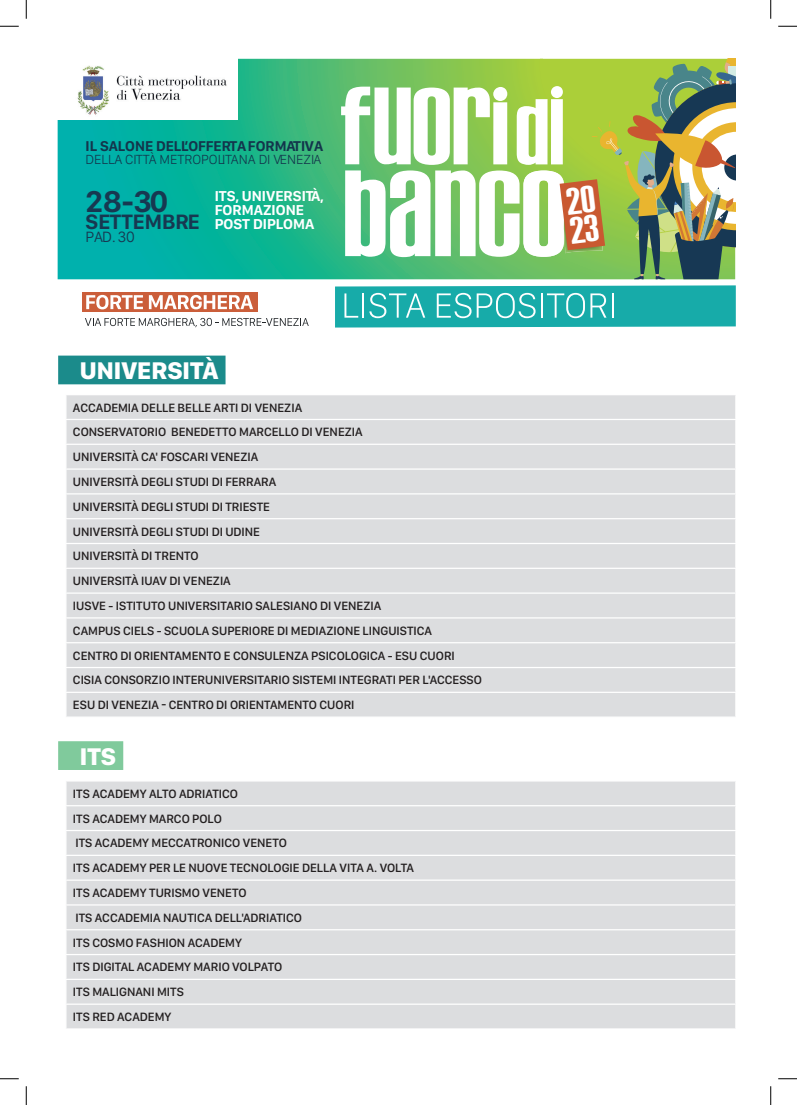
<style>
.page{position:relative;width:797px;height:1105px;background:#fff}
.page>*{position:absolute;margin:0;border:0;box-sizing:border-box;transform-origin:0 0}
.t1{font:39px/29.6px "Establo";color:#fff}
.t2{font:700 31.12px "San Francisco Display";color:#173851}
.t3{font:800 25px "San Francisco Display";color:#fff}
.t4{font:700 21.62px "San Francisco Display";color:#173851}
.t5{font:15.5px "San Francisco Display";color:#173851}
.t6{font:700 14.88px/14px "San Francisco Display";color:#fff}
.t7{font:700 14.75px "San Francisco Display";color:#13354c}
.t8{font:300 13.75px "San Francisco Display";color:#13354c}
.t9{font:500 12.5px/24.8px "SF Compact Display";color:#231f20}
</style>
<div class="page">
<div style="left:58px;top:356px;width:167px;height:28px;background:#1b8b8b"></div>
<div style="left:58px;top:741px;width:65px;height:29px;background:#80ca9c"></div>
<div style="left:66px;top:395px;width:669px;height:321px;background:#dcdddf"></div>
<hr style="left:65px;top:419px;width:671px;height:1px;background:#fff">
<hr style="left:65px;top:444px;width:671px;height:1px;background:#fff">
<hr style="left:65px;top:468px;width:671px;height:2px;background:#fff">
<hr style="left:65px;top:493px;width:671px;height:1px;background:#fff">
<hr style="left:65px;top:518px;width:671px;height:1px;background:#fff">
<hr style="left:65px;top:543px;width:671px;height:1px;background:#fff">
<hr style="left:65px;top:568px;width:671px;height:1px;background:#fff">
<hr style="left:65px;top:592px;width:671px;height:2px;background:#fff">
<hr style="left:65px;top:617px;width:671px;height:1px;background:#fff">
<hr style="left:65px;top:642px;width:671px;height:1px;background:#fff">
<hr style="left:65px;top:667px;width:671px;height:1px;background:#fff">
<hr style="left:65px;top:692px;width:671px;height:1px;background:#fff">
<svg style="left:735px;top:395px;width:1px;height:297px"></svg>
<div style="left:66px;top:781px;width:669px;height:247px;background:#dcdddf"></div>
<hr style="left:65px;top:805px;width:671px;height:1px;background:#fff">
<hr style="left:65px;top:830px;width:671px;height:1px;background:#fff">
<hr style="left:65px;top:855px;width:671px;height:1px;background:#fff">
<hr style="left:65px;top:879px;width:671px;height:2px;background:#fff">
<hr style="left:65px;top:904px;width:671px;height:1px;background:#fff">
<hr style="left:65px;top:929px;width:671px;height:1px;background:#fff">
<hr style="left:65px;top:954px;width:671px;height:1px;background:#fff">
<hr style="left:65px;top:979px;width:671px;height:1px;background:#fff">
<hr style="left:65px;top:1003px;width:671px;height:2px;background:#fff">
<svg style="left:58px;top:59px;width:283px;height:220px;background:#14b495"></svg>
<div style="left:58px;top:55px;width:180px;height:64px;background:#fff"></div>
<img style="left:77px;top:65px;width:33px;height:50px">
<img style="left:116px;top:75px;width:111px;height:25px">
<div style="left:82px;top:292px;width:175px;height:20px;background:#cb5e3a"></div>
<svg style="left:86px;top:295px;width:57px;height:14px"></svg>
<svg style="left:149px;top:295px;width:104px;height:14px"></svg>
<svg style="left:85px;top:318px;width:224px;height:9px"></svg>
<svg style="left:341px;top:59px;width:394px;height:220px"></svg>
<svg style="left:335px;top:285px;width:400px;height:43px;background:#32b5b3"></svg>
<svg style="left:0;top:25px;width:19px;height:2px"></svg>
<svg style="left:778px;top:25px;width:19px;height:2px"></svg>
<svg style="left:0;top:1078px;width:19px;height:1px"></svg>
<svg style="left:778px;top:1078px;width:19px;height:1px"></svg>
<svg style="left:25px;top:0;width:2px;height:19px"></svg>
<svg style="left:25px;top:1086px;width:2px;height:19px"></svg>
<svg style="left:770px;top:0;width:1px;height:19px"></svg>
<svg style="left:770px;top:1086px;width:1px;height:19px"></svg>
<p class="t7" style="left:86px;top:137px;width:239px">IL SALONE DELL’OFFERTA FORMATIVA</p>
<p class="t8" style="left:86px;top:151px;width:237px">DELLA CITTÀ METROPOLITANA DI VENEZIA</p>
<h2 class="t2" style="left:86px;top:182px;width:84px">28-30</h2>
<h3 class="t4" style="left:86px;top:208px;width:116px">SETTEMBRE</h3>
<p class="t5" style="left:86px;top:227px;width:51px">PAD. 30</p>
<p class="t6" style="left:215px;top:190px;width:111px">ITS, UNIVERSITÀ,<br>FORMAZIONE<br>POST DIPLOMA</p>
<h3 class="t3" style="left:80px;top:355px;width:140px">UNIVERSITÀ</h3>
<p class="t9" style="left:73px;top:394px;width:410px">ACCADEMIA DELLE BELLE ARTI DI VENEZIA<br>CONSERVATORIO BENEDETTO MARCELLO DI VENEZIA<br>UNIVERSITÀ CA' FOSCARI VENEZIA<br>UNIVERSITÀ DEGLI STUDI DI FERRARA<br>UNIVERSITÀ DEGLI STUDI DI TRIESTE<br>UNIVERSITÀ DEGLI STUDI DI UDINE<br>UNIVERSITÀ DI TRENTO<br>UNIVERSITÀ IUAV DI VENEZIA<br>IUSVE - ISTITUTO UNIVERSITARIO SALESIANO DI VENEZIA<br>CAMPUS CIELS - SCUOLA SUPERIORE DI MEDIAZIONE LINGUISTICA<br>CENTRO DI ORIENTAMENTO E CONSULENZA PSICOLOGICA - ESU CUORI CISIA CONSORZIO INTERUNIVERSITARIO SISTEMI INTEGRATI PER L'ACCESSO ESU DI VENEZIA - CENTRO DI ORIENTAMENTO CUORI</p>
<h3 class="t3" style="left:80px;top:741px;width:38px">ITS</h3>
<p class="t9" style="left:73px;top:781px;width:343px">ITS ACADEMY ALTO ADRIATICO<br>ITS ACADEMY MARCO POLO<br>ITS ACADEMY MECCATRONICO VENETO<br>ITS ACADEMY PER LE NUOVE TECNOLOGIE DELLA VITA A. VOLTA<br>ITS ACADEMY TURISMO VENETO<br>ITS ACCADEMIA NAUTICA DELL'ADRIATICO<br>ITS COSMO FASHION ACADEMY<br>ITS DIGITAL ACADEMY MARIO VOLPATO<br>ITS MALIGNANI MITS<br>ITS RED ACADEMY</p>
<h1 class="t1" style="left:564px;top:185px;width:30px;rotate:-7deg">20<br>23</h1>
</div>
